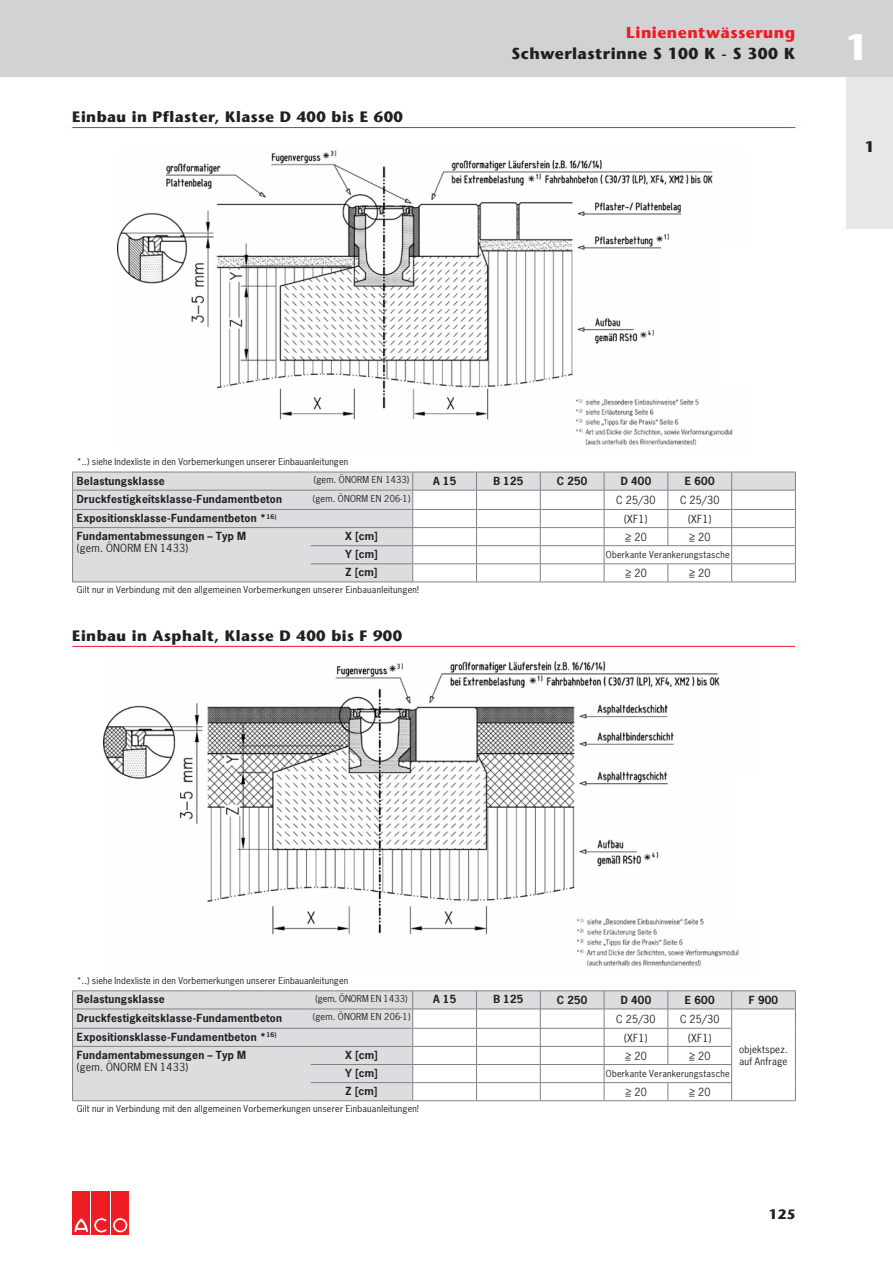
<style>
.page{position:relative;width:893px;height:1263px;background:#fff}
.page>*{position:absolute;margin:0;border:0;box-sizing:border-box;transform-origin:0 0}
.t1{font:700 36px "Stone Sans";color:#fff}
.t2{font:700 15.75px "Stone Sans";letter-spacing:.03em;color:#231f20}
.t3{font:700 15.75px "Stone Sans";letter-spacing:.03em;color:#ee1d23}
.t4{font:700 15px "Stone Sans";letter-spacing:.03em;color:#231f20}
.t5{font:700 13.5px "Stone Sans";color:#231f20}
.t6{font:700 10.5px "News Gothic";letter-spacing:.025em;color:#231f20}
.t7{font:10.5px "News Gothic";letter-spacing:.025em;color:#231f20}
.t8{font:9.6px/12px "News Gothic";letter-spacing:.025em;color:#231f20}
.t9{font:9px "News Gothic";letter-spacing:.025em;color:#231f20}
.t10{font:9px "News Gothic";color:#231f20}
</style>
<div class="page">
<div style="left:72px;top:1191px;width:18px;height:43px;background:#ee1d23"></div>
<svg style="left:74px;top:1218px;width:14px;height:14px"></svg>
<div style="left:92px;top:1191px;width:18px;height:43px;background:#ee1d23"></div>
<svg style="left:94px;top:1217px;width:13px;height:16px"></svg>
<div style="left:111px;top:1191px;width:18px;height:43px;background:#ee1d23"></div>
<svg style="left:113px;top:1218px;width:15px;height:15px"></svg>
<div style="left:113px;top:1217px;width:15px;height:16px;border:1px solid #ee1d23;border-radius:50%"></div>
<div style="left:115px;top:1220px;width:10px;height:10px;background:#ee1d23;border-radius:50%"></div>
<div style="left:115px;top:1220px;width:10px;height:10px;border:1px solid #ee1d23;border-radius:50%"></div>
<div style="left:846px;top:64px;width:47px;height:165px;background:#e6e7e9"></div>
<div style="left:0;top:0;width:893px;height:77px;background:#d1d2d4"></div>
<hr style="left:72px;top:127px;width:723px;height:1px;background:#ee1d23">
<hr style="left:72px;top:646px;width:723px;height:1px;background:#ee1d23">
<img style="left:117px;top:151px;width:616px;height:294px">
<img style="left:103px;top:662px;width:636px;height:305px">
<div style="left:73px;top:473px;width:339px;height:109px;background:#dcdddf"></div>
<hr style="left:72px;top:490px;width:239px;height:1px;background:#808285">
<hr style="left:311px;top:490px;width:102px;height:1px;background:#808285">
<hr style="left:72px;top:509px;width:239px;height:1px;background:#808285">
<hr style="left:311px;top:509px;width:102px;height:1px;background:#808285">
<hr style="left:72px;top:527px;width:239px;height:1px;background:#808285">
<hr style="left:311px;top:527px;width:102px;height:1px;background:#808285">
<hr style="left:311px;top:545px;width:102px;height:1px;background:#808285">
<svg style="left:72px;top:473px;width:1px;height:109px"></svg>
<hr style="left:311px;top:563px;width:102px;height:1px;background:#808285">
<svg style="left:412px;top:473px;width:384px;height:109px"></svg>
<hr style="left:72px;top:582px;width:239px;height:1px;background:#808285">
<hr style="left:311px;top:582px;width:102px;height:1px;background:#808285">
<hr style="left:413px;top:582px;width:63px;height:1px;background:#808285">
<hr style="left:731px;top:582px;width:65px;height:1px;background:#808285">
<hr style="left:476px;top:582px;width:64px;height:1px;background:#808285">
<hr style="left:540px;top:582px;width:64px;height:1px;background:#808285">
<hr style="left:604px;top:582px;width:64px;height:1px;background:#808285">
<hr style="left:668px;top:582px;width:63px;height:1px;background:#808285">
<hr style="left:72px;top:472px;width:239px;height:1px;background:#808285">
<hr style="left:311px;top:472px;width:102px;height:1px;background:#808285">
<hr style="left:413px;top:472px;width:63px;height:1px;background:#808285">
<hr style="left:476px;top:472px;width:64px;height:1px;background:#808285">
<hr style="left:540px;top:472px;width:64px;height:1px;background:#808285">
<hr style="left:604px;top:472px;width:64px;height:1px;background:#808285">
<hr style="left:668px;top:472px;width:64px;height:1px;background:#808285">
<hr style="left:732px;top:472px;width:64px;height:1px;background:#808285">
<div style="left:73px;top:991px;width:339px;height:109px;background:#dcdddf"></div>
<hr style="left:72px;top:1009px;width:239px;height:1px;background:#808285">
<hr style="left:311px;top:1009px;width:102px;height:1px;background:#808285">
<hr style="left:72px;top:1028px;width:239px;height:1px;background:#808285">
<hr style="left:311px;top:1028px;width:102px;height:1px;background:#808285">
<hr style="left:72px;top:1046px;width:239px;height:1px;background:#808285">
<hr style="left:311px;top:1046px;width:102px;height:1px;background:#808285">
<hr style="left:311px;top:1064px;width:102px;height:1px;background:#808285">
<svg style="left:72px;top:991px;width:1px;height:109px"></svg>
<hr style="left:311px;top:1082px;width:102px;height:1px;background:#808285">
<svg style="left:412px;top:991px;width:384px;height:109px"></svg>
<hr style="left:72px;top:1100px;width:239px;height:1px;background:#808285">
<hr style="left:311px;top:1100px;width:102px;height:1px;background:#808285">
<hr style="left:413px;top:1100px;width:63px;height:1px;background:#808285">
<hr style="left:476px;top:1100px;width:64px;height:1px;background:#808285">
<hr style="left:731px;top:1100px;width:65px;height:1px;background:#808285">
<hr style="left:540px;top:1100px;width:64px;height:1px;background:#808285">
<hr style="left:604px;top:1100px;width:64px;height:1px;background:#808285">
<hr style="left:668px;top:1100px;width:63px;height:1px;background:#808285">
<hr style="left:72px;top:990px;width:239px;height:1px;background:#808285">
<hr style="left:311px;top:990px;width:102px;height:1px;background:#808285">
<hr style="left:413px;top:990px;width:63px;height:1px;background:#808285">
<hr style="left:476px;top:990px;width:64px;height:1px;background:#808285">
<hr style="left:540px;top:990px;width:64px;height:1px;background:#808285">
<hr style="left:604px;top:990px;width:64px;height:1px;background:#808285">
<hr style="left:668px;top:990px;width:64px;height:1px;background:#808285">
<hr style="left:732px;top:990px;width:64px;height:1px;background:#808285">
<h3 class="t4" style="left:72px;top:108px;width:332px">Einbau in Pflaster, Klasse D 400 bis E 600</h3>
<h2 class="t3" style="left:626px;top:23px;width:170px">Linienentwässerung</h2>
<h1 class="t1" style="left:845px;top:25px;width:24px">1</h1>
<h2 class="t2" style="left:512px;top:44px;width:285px">Schwerlastrinne S 100 K - S 300 K</h2>
<h3 class="t4" style="left:865px;top:138px;width:11px">1</h3>
<p class="t9" style="left:77px;top:456px;width:273px">*..) siehe Indexliste in den Vorbemerkungen unserer Einbauanleitungen</p>
<p class="t6" style="left:77px;top:474px;width:90px">Belastungsklasse</p>
<p class="t9" style="left:314px;top:474px;width:97px">(gem. ÖNORM EN 1433)</p>
<p class="t6" style="left:433px;top:474px;width:25px">A 15</p>
<p class="t6" style="left:493px;top:474px;width:32px">B 125</p>
<p class="t6" style="left:557px;top:474px;width:32px">C 250</p>
<p class="t6" style="left:621px;top:474px;width:32px">D 400</p>
<p class="t6" style="left:685px;top:474px;width:31px">E 600</p>
<p class="t6" style="left:77px;top:492px;width:207px">Druckfestigkeitsklasse-Fundamentbeton</p>
<p class="t9" style="left:313px;top:492px;width:99px">(gem. ÖNORM EN 206-1)</p>
<p class="t7" style="left:616px;top:493px;width:41px">C 25/30</p>
<p class="t7" style="left:680px;top:493px;width:41px">C 25/30</p>
<p class="t6" style="left:77px;top:511px;width:201px">Expositionsklasse-Fundamentbeton *<sup>16)</sup></p>
<p class="t7" style="left:624px;top:512px;width:25px">(XF1)</p>
<p class="t7" style="left:688px;top:512px;width:25px">(XF1)</p>
<p class="t6" style="left:77px;top:529px;width:171px">Fundamentabmessungen – Typ M</p>
<p class="t7" style="left:77px;top:541px;width:113px">(gem. ÖNORM EN 1433)</p>
<p class="t6" style="left:345px;top:529px;width:34px">X [cm]</p>
<p class="t7" style="left:625px;top:530px;width:24px">&gt;= 2 0</p>
<p class="t7" style="left:688px;top:530px;width:24px">&gt;= 2 0</p>
<p class="t6" style="left:345px;top:547px;width:34px">Y [cm]</p>
<p class="t9" style="left:606px;top:549px;width:125px">Oberkante Verankerungstasche</p>
<p class="t6" style="left:346px;top:565px;width:34px">Z [cm]</p>
<p class="t7" style="left:625px;top:566px;width:24px">&gt;= 2 0</p>
<p class="t7" style="left:688px;top:566px;width:24px">&gt;= 2 0</p>
<p class="t9" style="left:77px;top:584px;width:343px">Gilt nur in Verbindung mit den allgemeinen Vorbemerkungen unserer Einbauanleitungen!</p>
<h3 class="t4" style="left:72px;top:626px;width:331px">Einbau in Asphalt, Klasse D 400 bis F 900</h3>
<p class="t9" style="left:77px;top:974px;width:273px">*..) siehe Indexliste in den Vorbemerkungen unserer Einbauanleitungen</p>
<p class="t6" style="left:77px;top:992px;width:90px">Belastungsklasse</p>
<p class="t10" style="left:316px;top:993px;width:94px">(gem. ÖNORM EN 1433)</p>
<p class="t6" style="left:433px;top:992px;width:25px">A 15</p>
<p class="t6" style="left:493px;top:992px;width:32px">B 125</p>
<p class="t6" style="left:557px;top:993px;width:32px">C 250</p>
<p class="t6" style="left:621px;top:993px;width:32px">D 400</p>
<p class="t6" style="left:685px;top:993px;width:31px">E 600</p>
<p class="t6" style="left:749px;top:993px;width:31px">F 900</p>
<p class="t6" style="left:77px;top:1010px;width:207px">Druckfestigkeitsklasse-Fundamentbeton</p>
<p class="t9" style="left:313px;top:1011px;width:99px">(gem. ÖNORM EN 206-1)</p>
<p class="t7" style="left:616px;top:1012px;width:41px">C 25/30</p>
<p class="t7" style="left:680px;top:1012px;width:41px">C 25/30</p>
<p class="t8" style="left:739px;top:1043px;width:50px">objektspez. auf Anfrage</p>
<p class="t6" style="left:77px;top:1030px;width:201px">Expositionsklasse-Fundamentbeton *<sup>16)</sup></p>
<p class="t7" style="left:624px;top:1031px;width:25px">(XF1)</p>
<p class="t7" style="left:688px;top:1031px;width:25px">(XF1)</p>
<p class="t6" style="left:77px;top:1048px;width:171px">Fundamentabmessungen – Typ M</p>
<p class="t7" style="left:77px;top:1060px;width:113px">(gem. ÖNORM EN 1433)</p>
<p class="t6" style="left:345px;top:1048px;width:34px">X [cm]</p>
<p class="t7" style="left:625px;top:1049px;width:24px">&gt;= 2 0</p>
<p class="t7" style="left:688px;top:1049px;width:24px">&gt;= 2 0</p>
<p class="t6" style="left:345px;top:1066px;width:34px">Y [cm]</p>
<p class="t9" style="left:606px;top:1068px;width:125px">Oberkante Verankerungstasche</p>
<p class="t6" style="left:346px;top:1084px;width:34px">Z [cm]</p>
<p class="t7" style="left:625px;top:1085px;width:24px">&gt;= 2 0</p>
<p class="t7" style="left:688px;top:1085px;width:24px">&gt;= 2 0</p>
<p class="t9" style="left:77px;top:1103px;width:343px">Gilt nur in Verbindung mit den allgemeinen Vorbemerkungen unserer Einbauanleitungen!</p>
<h3 class="t5" style="left:769px;top:1206px;width:28px">125</h3>
</div>
